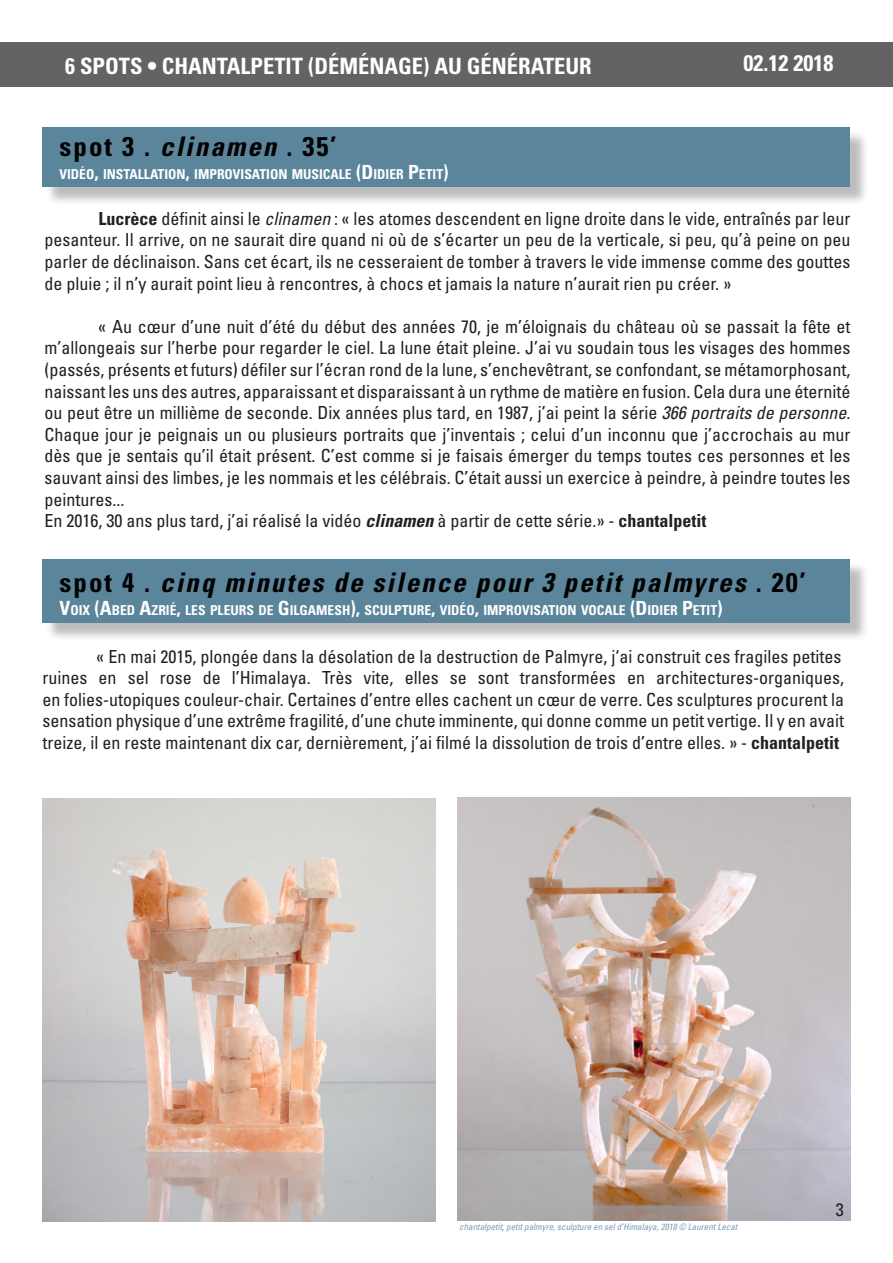
<style>
.page{position:relative;width:893px;height:1263px;background:#fff}
.page>*{position:absolute;margin:0;border:0;box-sizing:border-box;transform-origin:0 0}
.t1{font:italic 700 condensed 27px "Univers";letter-spacing:.075em;color:#000}
.t2{font:700 condensed 27px "Univers";letter-spacing:.075em;color:#000}
.t3{font:700 condensed 22.5px "Univers";color:#fff}
.t4{font:condensed 18px/21.6px "Univers";color:#231f20;text-align:justify}
.t5{font:700 condensed 13.65px "Univers";color:#fff}
.t6{font:italic condensed 9px "Univers";color:#7a9db9}
.s1{font-style:italic}
.s2{font-size:19.5px}
.s3{font-weight:700}
.s4{font-weight:700;font-style:italic}
.s5{font-style:normal}
.s6{font-style:inherit}
</style>
<div class="page">
<img style="left:457px;top:798px;width:393px;height:422px">
<div style="left:0;top:43px;width:893px;height:44px;background:#656263"></div>
<div style="left:45px;top:130px;width:824px;height:76px;background:#231f20;opacity:.3"></div>
<div style="left:43px;top:128px;width:807px;height:59px;background:#5b859b"></div>
<div style="left:45px;top:562px;width:824px;height:79px;background:#231f20;opacity:.3"></div>
<div style="left:43px;top:559px;width:807px;height:64px;background:#5b859b"></div>
<img style="left:43px;top:799px;width:393px;height:422px">
<p class="t3" style="left:65px;top:52px;width:528px">6 SPOTS • CHANTALPETIT (DÉMÉNAGE) AU GÉNÉRATEUR</p>
<p class="t3" style="left:743px;top:50px;width:91px">02.12 2018</p>
<p class="t2" style="left:60px;top:129px;width:278px">spot 3 . <span class="s1">clinamen</span> . 35’</p>
<p class="t5" style="left:60px;top:166px;width:391px">VIDÉO<span class="s2">,</span> INSTALLATION<span class="s2">,</span> IMPROVISATION MUSICALE <span class="s2">(D</span>IDIER <span class="s2">P</span>ETIT<span class="s2">)</span></p>
<p class="t4" style="left:45px;top:207px;width:807px;text-indent:54px"><span class="s3">Lucrèce</span> définit ainsi le <span class="s1">clinamen</span> : « les atomes descendent en ligne droite dans le vide, entraînés par leur pesanteur. Il arrive, on ne saurait dire quand ni où de s’écarter un peu de la verticale, si peu, qu’à peine on peu parler de déclinaison. Sans cet écart, ils ne cesseraient de tomber à travers le vide immense comme des gouttes de pluie ; il n’y aurait point lieu à rencontres, à chocs et jamais la nature n’aurait rien pu créer. »</p>
<p class="t4" style="left:45px;top:315px;width:807px;text-indent:54px">« Au cœur d’une nuit d’été du début des années 70, je m’éloignais du château où se passait la fête et m’allongeais sur l’herbe pour regarder le ciel. La lune était pleine. J’ai vu soudain tous les visages des hommes (passés, présents et futurs) défiler sur l’écran rond de la lune, s’enchevêtrant, se confondant, se métamorphosant, naissant les uns des autres, apparaissant et disparaissant à un rythme de matière en fusion. Cela dura une éternité ou peut être un millième de seconde. Dix années plus tard, en 1987, j’ai peint la série <span class="s1">366 portraits de personne</span>.<br>Chaque jour je peignais un ou plusieurs portraits que j’inventais ; celui d’un inconnu que j’accrochais au mur dès que je sentais qu’il était présent. C’est comme si je faisais émerger du temps toutes ces personnes et les sauvant ainsi des limbes, je les nommais et les célébrais. C’était aussi un exercice à peindre, à peindre toutes les peintures...</p>
<p class="t4" style="left:45px;top:510px;width:663px">En 2016, 30 ans plus tard, j’ai réalisé la vidéo <span class="s4">clinamen</span> à partir de cette série.» - <span class="s3">chantalpetit</span></p>
<p class="t1" style="left:60px;top:566px;width:748px"><span class="s5">spot 4 .</span> cinq minutes de silence pour 3 petit palmyres <span class="s5">. 20’</span></p>
<p class="t5" style="left:60px;top:602px;width:665px"><span class="s2">V</span>OIX <span class="s2">(A</span>BED <span class="s2">A</span>ZRIÉ<span class="s2">,</span> LES PLEURS DE <span class="s2">G</span> ILGAMESH<span class="s2">),</span> SCULPTURE<span class="s2">,</span> VIDÉO<span class="s2">,</span> IMPROVISATION VOCALE <span class="s2">(D</span>IDIER <span class="s2">P</span>ETIT<span class="s2">)</span></p>
<p class="t4" style="left:97px;top:645px;width:746px"><span class="s6">«</span> En mai 2015, plongée dans la désolation de la destruction de Palmyre, j‘ai construit ces fragiles petites</p>
<p class="t4" style="left:43px;top:667px;width:803px">ruines en sel rose de l’Himalaya. Très vite, elles se sont transformées en architectures-organiques,</p>
<p class="t4" style="left:43px;top:688px;width:803px">en folies-utopiques couleur-chair. Certaines d’entre elles cachent un cœur de verre. Ces sculptures procurent la sensation physique d’une extrême fragilité, d’une chute imminente, qui donne comme un petit vertige. Il y en avait treize, il en reste maintenant dix car, dernièrement, j’ai filmé la dissolution de trois d’entre elles. » - <span class="s3">chantalpetit</span></p>
<p class="t6" style="left:459px;top:1221px;width:280px">chantalpetit, petit palmyre, sculpture en sel d’Himalaya, 2018 © Laurent Lecat</p>
<p class="t4" style="left:836px;top:1199px;width:9px">3</p>
</div>
